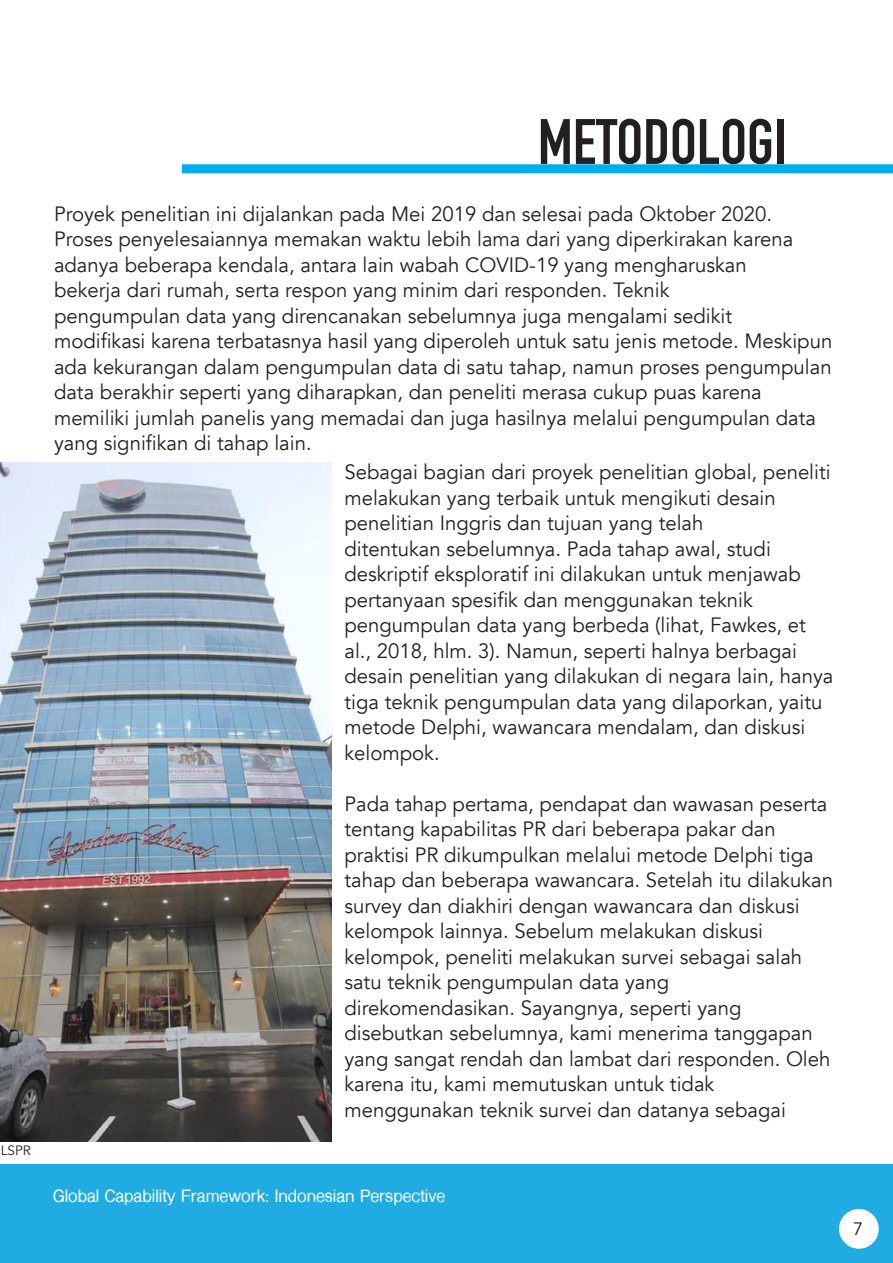
<style>
.page{position:relative;width:893px;height:1263px;background:#fff}
.page>*{position:absolute;margin:0;border:0;box-sizing:border-box;transform-origin:0 0}
.t1{font:700 63px "DIN Condensed";color:#231f20}
.t2{font:20.7px/25.5px "Avenir";color:#231f20}
.t3{font:18px "Avenir";color:#231f20}
.t4{font:700 16.5px "Shree Dev 0714";color:#fff}
.t5{font:13.5px "Avenir";color:#231f20}
</style>
<div class="page">
<div style="left:182px;top:164px;width:711px;height:9px;background:#00aeef"></div>
<img style="left:0;top:463px;width:332px;height:678px">
<div style="left:1px;top:1164px;width:892px;height:99px;background:#20ace3"></div>
<div style="left:839px;top:1209px;width:40px;height:40px;background:#fff;border-radius:50%"></div>
<p class="t5" style="left:1px;top:1142px;width:32px">LSPR</p>
<p class="t1" style="left:538px;top:99px;width:250px">METODOLOGI</p>
<p class="t2" style="left:54px;top:201px;width:720px">Proyek penelitian ini dijalankan pada Mei 2019 dan selesai pada Oktober 2020.</p>
<p class="t2" style="left:54px;top:227px;width:741px">Proses penyelesaiannya memakan waktu lebih lama dari yang diperkirakan karena adanya beberapa kendala, antara lain wabah COVID-19 yang mengharuskan</p>
<p class="t2" style="left:54px;top:278px;width:617px">bekerja dari rumah, serta respon yang minim dari responden. Teknik</p>
<p class="t2" style="left:54px;top:303px;width:680px">pengumpulan data yang direncanakan sebelumnya juga mengalami sedikit</p>
<p class="t2" style="left:54px;top:329px;width:780px;text-align:justify">modifikasi karena terbatasnya hasil yang diperoleh untuk satu jenis metode. Meskipun ada kekurangan dalam pengumpulan data di satu tahap, namun proses pengumpulan data berakhir seperti yang diharapkan, dan peneliti merasa cukup puas karena</p>
<p class="t2" style="left:54px;top:405px;width:764px">memiliki jumlah panelis yang memadai dan juga hasilnya melalui pengumpulan data yang signifikan di tahap lain.</p>
<p class="t2" style="left:344px;top:460px;width:488px">Sebagai bagian dari proyek penelitian global, peneliti melakukan yang terbaik untuk mengikuti desain</p>
<p class="t2" style="left:344px;top:511px;width:361px">penelitian Inggris dan tujuan yang telah</p>
<p class="t2" style="left:344px;top:536px;width:458px">ditentukan sebelumnya. Pada tahap awal, studi deskriptif eksploratif ini dilakukan untuk menjawab pertanyaan spesifik dan menggunakan teknik</p>
<p class="t2" style="left:344px;top:613px;width:491px">pengumpulan data yang berbeda (lihat, Fawkes, et al., 2018, hlm. 3). Namun, seperti halnya berbagai desain penelitian yang dilakukan di negara lain, hanya tiga teknik pengumpulan data yang dilaporkan, yaitu metode Delphi, wawancara mendalam, dan diskusi kelompok.</p>
<p class="t2" style="left:344px;top:791px;width:484px">Pada tahap pertama, pendapat dan wawasan peserta tentang kapabilitas PR dari beberapa pakar dan</p>
<p class="t2" style="left:344px;top:842px;width:490px">praktisi PR dikumpulkan melalui metode Delphi tiga tahap dan beberapa wawancara. Setelah itu dilakukan survey dan diakhiri dengan wawancara dan diskusi kelompok lainnya. Sebelum melakukan diskusi</p>
<p class="t2" style="left:344px;top:944px;width:459px">kelompok, peneliti melakukan survei sebagai salah satu teknik pengumpulan data yang</p>
<p class="t2" style="left:344px;top:995px;width:399px">direkomendasikan. Sayangnya, seperti yang</p>
<p class="t2" style="left:344px;top:1021px;width:487px">disebutkan sebelumnya, kami menerima tanggapan yang sangat rendah dan lambat dari responden. Oleh karena itu, kami memutuskan untuk tidak</p>
<p class="t2" style="left:344px;top:1097px;width:443px">menggunakan teknik survei dan datanya sebagai</p>
<p class="t4" style="left:53px;top:1187px;width:394px">Global Capability Framework: Indonesian Perspective</p>
<p class="t3" style="left:853px;top:1218px;width:12px">7</p>
</div>
